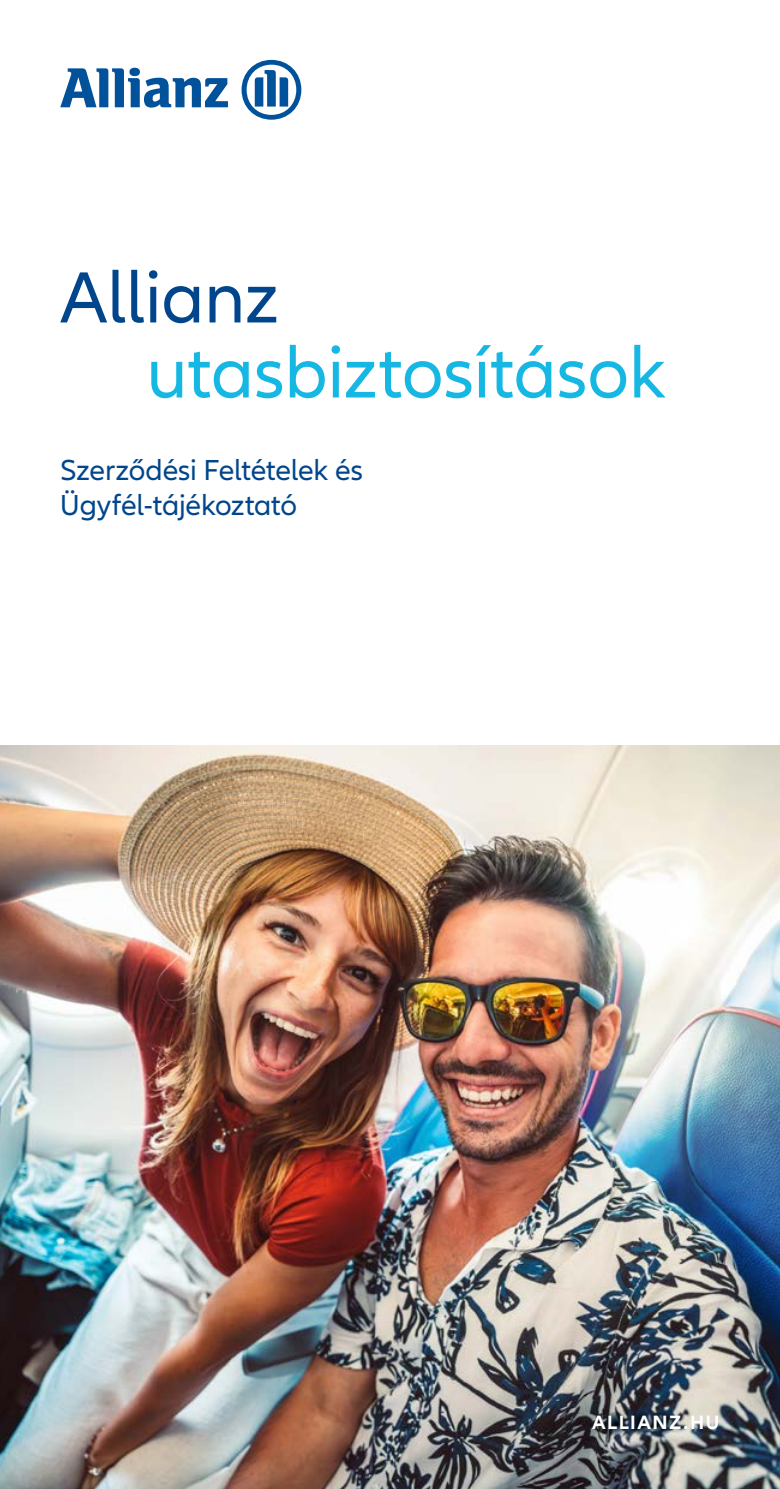
<style>
.page{position:relative;width:780px;height:1489px;background:#fff}
.page>*{position:absolute;margin:0;border:0;box-sizing:border-box;transform-origin:0 0}
.t1{font:75px "Allianz Neo";letter-spacing:-.005em;color:#16b8e3}
.t2{font:75px "Allianz Neo";letter-spacing:-.005em;color:#01468c}
.t3{font:30px/35px "Allianz Neo";letter-spacing:-.01em;color:#01468c}
.t4{font:700 20px "Allianz Neo";letter-spacing:.075em;color:#fff}
</style>
<div class="page">
<img style="left:0;top:745px;width:780px;height:743px">
<svg style="left:60px;top:68px;width:168px;height:40px"></svg>
<svg style="left:241px;top:60px;width:60px;height:60px"></svg>
<svg style="left:602px;top:1410px;width:25px;height:25px"></svg>
<svg style="left:654px;top:1410px;width:19px;height:25px"></svg>
<svg style="left:629px;top:1410px;width:25px;height:25px"></svg>
<h1 class="t2" style="left:60px;top:255px;width:220px">Allianz</h1>
<h1 class="t1" style="left:146px;top:330px;width:521px">utasbiztosítások</h1>
<p class="t3" style="left:60px;top:453px;width:304px">Szerződési Feltételek és<br>Ügyfél-tájékoztató</p>
<p class="t4" style="left:592px;top:1410px;width:129px">ALLIANZ.HU</p>
</div>
